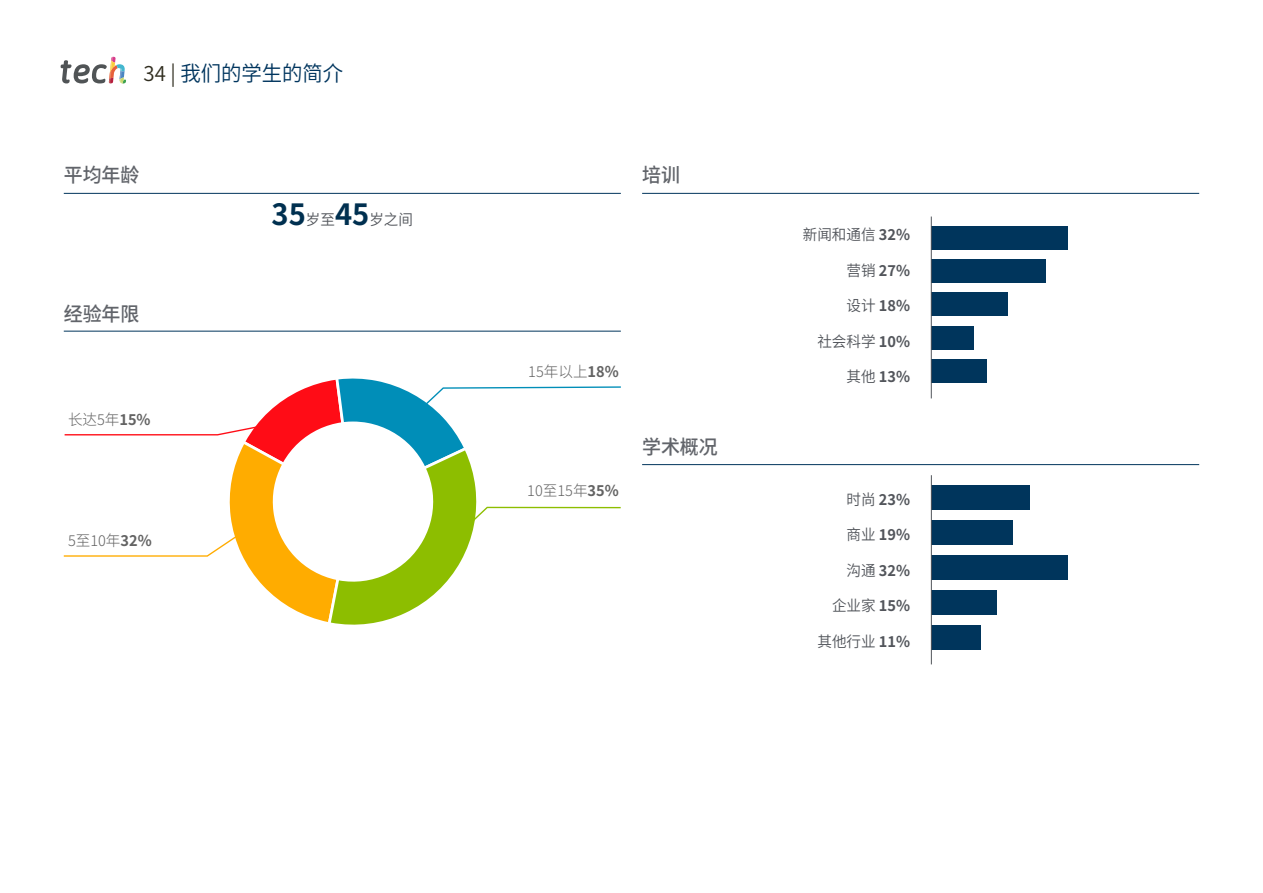
<style>
.page{position:relative;width:1263px;height:893px;background:#fff}
.page>*{position:absolute;margin:0;border:0;box-sizing:border-box;transform-origin:0 0}
.t1{font:21px "Source Han Sans CN";color:#00355e}
.t2{font:500 19.5px "Source Han Sans CN";color:#61646a}
.t3{font:15px "Source Han Sans CN";color:#52555b}
.t4{font:300 15px "Source Han Sans CN";color:#636363}
.t5{font:700 15px "Source Han Sans CN";color:#52555b}
.s1{color:#312e20}
.s2{font-weight:700}
.s3{font-weight:700;font-size:30px;color:#003050}
.s4{font-weight:400}
</style>
<div class="page">
<svg style="left:61px;top:57px;width:65px;height:27px"></svg>
<hr style="left:64px;top:193px;width:557px;height:1px;background:#00355c">
<hr style="left:64px;top:331px;width:557px;height:1px;background:#00355c">
<hr style="left:642px;top:464px;width:557px;height:1px;background:#00355c">
<div style="left:931px;top:485px;width:99px;height:25px;background:#00355c"></div>
<div style="left:931px;top:520px;width:81px;height:25px;background:#00355c"></div>
<div style="left:931px;top:555px;width:137px;height:25px;background:#00355c"></div>
<div style="left:931px;top:590px;width:66px;height:25px;background:#00355c"></div>
<div style="left:931px;top:625px;width:50px;height:24px;background:#00355c"></div>
<hr style="left:931px;top:475px;width:1px;height:189px;background:#52555b">
<hr style="left:642px;top:193px;width:557px;height:1px;background:#00355c">
<div style="left:931px;top:226px;width:136px;height:24px;background:#00355c"></div>
<div style="left:931px;top:259px;width:115px;height:24px;background:#00355c"></div>
<div style="left:931px;top:293px;width:77px;height:23px;background:#00355c"></div>
<div style="left:931px;top:326px;width:43px;height:23px;background:#00355c"></div>
<div style="left:931px;top:359px;width:55px;height:24px;background:#00355c"></div>
<hr style="left:931px;top:217px;width:1px;height:181px;background:#52555b">
<svg style="left:64px;top:378px;width:557px;height:247px"></svg>
<h1 class="t1" style="left:144px;top:61px;width:201px"><span class="s1">34 |</span> 我们的学生的简介</h1>
<h2 class="t2" style="left:64px;top:164px;width:77px">平均年龄</h2>
<h2 class="t2" style="left:64px;top:303px;width:77px">经验年限</h2>
<p class="t4" style="left:68px;top:411px;width:84px">长达5年<span class="s2">15%</span></p>
<p class="t4" style="left:68px;top:532px;width:85px">5至10年<span class="s2">32%</span></p>
<p class="t3" style="left:272px;top:211px;width:143px"><span class="s3">35</span>岁至<span class="s3">45</span>岁之间</p>
<h2 class="t2" style="left:642px;top:164px;width:39px">培训</h2>
<p class="t3" style="left:803px;top:226px;width:109px">新闻和通信 <span class="s2">32%</span></p>
<p class="t5" style="left:846px;top:262px;width:65px"><span class="s4">营销</span> 27%</p>
<p class="t5" style="left:846px;top:297px;width:65px"><span class="s4">设计</span> 18%</p>
<p class="t3" style="left:817px;top:333px;width:94px">社会科学 <span class="s2">10%</span></p>
<p class="t4" style="left:528px;top:363px;width:92px">15年以上<span class="s2">18%</span></p>
<p class="t5" style="left:846px;top:368px;width:65px"><span class="s4">其他</span> 13%</p>
<p class="t4" style="left:527px;top:482px;width:93px">10至15年<span class="s2">35%</span></p>
<h2 class="t2" style="left:642px;top:436px;width:77px">学术概况</h2>
<p class="t5" style="left:846px;top:491px;width:65px"><span class="s4">时尚</span> 23%</p>
<p class="t5" style="left:846px;top:526px;width:65px"><span class="s4">商业</span> 19%</p>
<p class="t5" style="left:846px;top:562px;width:65px"><span class="s4">沟通</span> 32%</p>
<p class="t3" style="left:832px;top:597px;width:80px">企业家 <span class="s2">15%</span></p>
<p class="t3" style="left:817px;top:633px;width:94px">其他行业 <span class="s2">11%</span></p>
</div>
